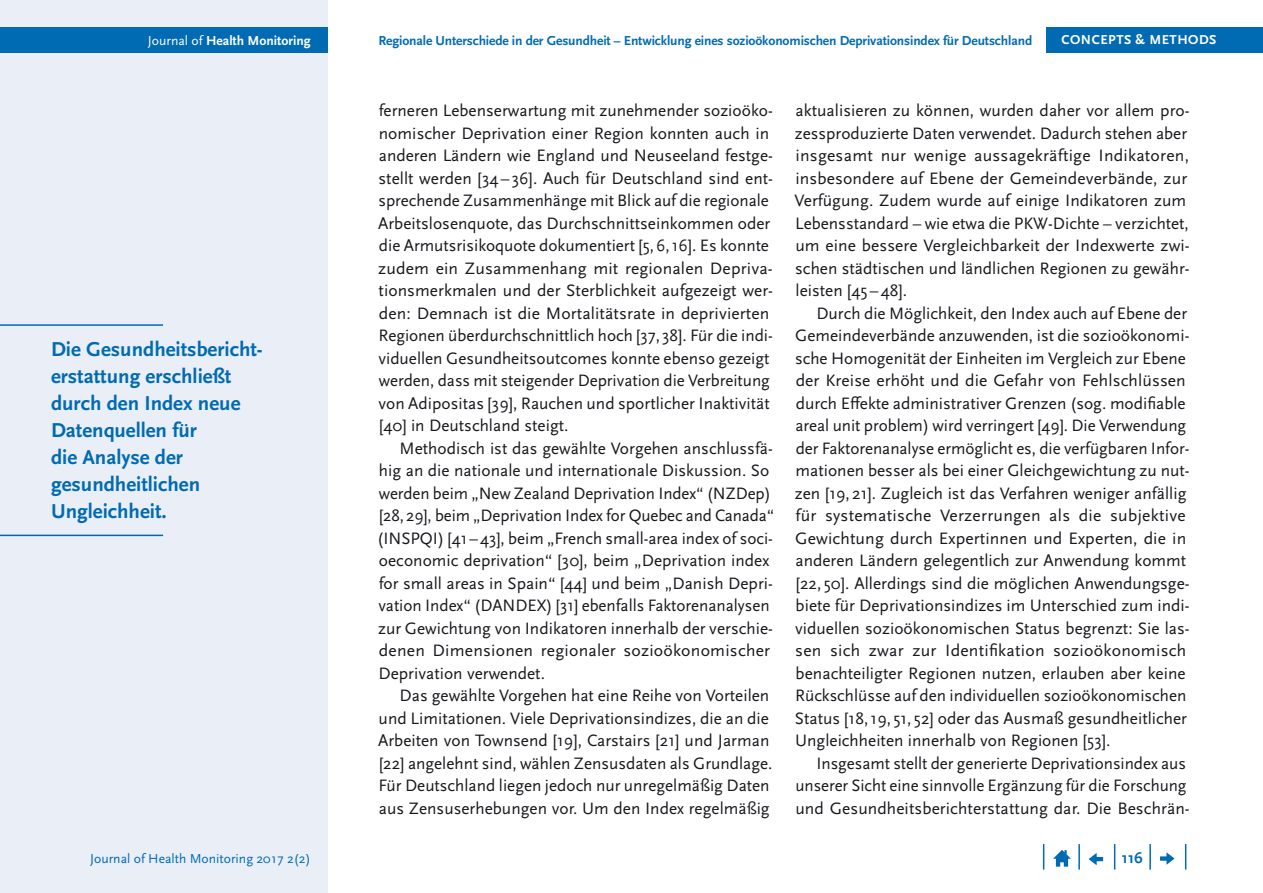
<style>
.page{position:relative;width:1263px;height:893px;background:#fff}
.page>*{position:absolute;margin:0;border:0;box-sizing:border-box;transform-origin:0 0}
.t1{font:700 21px/27px "Scala Sans Pro";color:#006bb3}
.Copy_Einzug{font:17.25px/22.5px "Scala Sans Pro";color:#1a171c}
.t2{font:700 15.75px "Scala Sans Pro";color:#006bb3}
.t3{font:700 13.65px "Scala Sans Pro";letter-spacing:-.01em;color:#006bb3}
.t4{font:13.65px "Scala Sans Pro";color:#006bb3}
.t5{font:700 13.65px "Scala Sans Pro";color:#fff}
.t6{font:700 13.5px "Scala Sans Pro";letter-spacing:.04em;color:#fff}
.s1{font-weight:400}
</style>
<div class="page">
<div style="left:0;top:0;width:327px;height:893px;background:#eaeef7"></div>
<div style="left:0;top:28px;width:327px;height:25px;background:#006bb3"></div>
<svg style="left:1185px;top:844px;width:1px;height:26px"></svg>
<hr style="left:1149px;top:844px;width:2px;height:26px;background:#006bb3">
<svg style="left:1114px;top:844px;width:1px;height:26px"></svg>
<hr style="left:1078px;top:844px;width:2px;height:26px;background:#006bb3">
<svg style="left:1043px;top:844px;width:1px;height:26px"></svg>
<svg style="left:1053px;top:850px;width:18px;height:17px"></svg>
<svg style="left:1089px;top:853px;width:14px;height:12px"></svg>
<svg style="left:1160px;top:852px;width:14px;height:13px"></svg>
<div style="left:1046px;top:28px;width:217px;height:25px;background:#006bb3"></div>
<hr style="left:0;top:324px;width:163px;height:2px;background:#006bb3">
<hr style="left:0;top:535px;width:163px;height:1px;background:#006bb3">
<p class="t5" style="left:148px;top:33px;width:164px"><span class="s1">Journal of</span> Health Monitoring</p>
<p class="t3" style="left:378px;top:33px;width:655px">Regionale Unterschiede in der Gesundheit – Entwicklung eines sozioökonomischen Deprivationsindex für Deutschland</p>
<p class="t6" style="left:1061px;top:32px;width:157px">CONCEPTS &amp; METHODS</p>
<p class="t1" style="left:51px;top:335px;width:213px">Die Gesundheitsbericht&shy;erstattung erschließt durch den Index neue<br>Datenquellen für<br>die Analyse der gesundheitlichen<br>Ungleichheit.</p>
<p class="Copy_Einzug" style="left:378px;top:99px;width:396px">ferneren Lebenserwartung mit zunehmender sozioöko&shy;nomischer Deprivation einer Region konnten auch in anderen Ländern wie England und Neuseeland festge&shy;stellt werden [34– 36]. Auch für Deutschland sind ent&shy;sprechende Zusammenhänge mit Blick auf die regionale Arbeitslosenquote, das Durchschnittseinkommen oder die Armutsrisikoquote dokumentiert [5,6,16]. Es konnte zudem ein Zusammenhang mit regionalen Depriva&shy;tionsmerkmalen und der Sterblichkeit aufgezeigt wer&shy;den: Demnach ist die Mortalitätsrate in deprivierten Regionen überdurchschnittlich hoch [37, 38]. Für die indi&shy;viduellen Gesundheitsoutcomes konnte ebenso gezeigt werden, dass mit steigender Deprivation die Verbreitung von Adipositas [39], Rauchen und sportlicher Inaktivität [40] in Deutschland steigt.</p>
<p class="Copy_Einzug" style="left:377px;top:437px;width:398px;text-indent:22px">Methodisch ist das gewählte Vorgehen anschlussfä&shy;hig an die nationale und internationale Diskussion. So werden beim „New Zealand Deprivation Index“ (NZDep) [28,29], beim „Deprivation Index for Quebec and Canada“ (INSPQI) [41–43], beim „French small-area index of soci&shy;oeconomic deprivation“ [30], beim „Deprivation index for small areas in Spain“ [44] und beim „Danish Depri&shy;vation Index“ (DANDEX) [31] ebenfalls Faktorenanalysen zur Gewichtung von Indikatoren innerhalb der verschie&shy;denen Dimensionen regionaler sozioökonomischer Deprivation verwendet.</p>
<p class="Copy_Einzug" style="left:378px;top:684px;width:396px;text-indent:22px">Das gewählte Vorgehen hat eine Reihe von Vorteilen und Limitationen. Viele Deprivationsindizes, die an die Arbeiten von Townsend [19], Carstairs [21] und Jarman [22] angelehnt sind, wählen Zensusdaten als Grundlage.<br>Für Deutschland liegen jedoch nur unregelmäßig Daten aus Zensuserhebungen vor. Um den Index regelmäßig</p>
<p class="Copy_Einzug" style="left:795px;top:99px;width:396px">aktualisieren zu können, wurden daher vor allem pro&shy;zessproduzierte Daten verwendet. Dadurch stehen aber insgesamt nur wenige aussagekräftige Indikatoren, insbesondere auf Ebene der Gemeindeverbände, zur Verfügung. Zudem wurde auf einige Indikatoren zum Lebensstandard – wie etwa die PKW-Dichte – verzichtet, um eine bessere Vergleichbarkeit der Indexwerte zwi&shy;schen städtischen und ländlichen Regionen zu gewähr&shy;leisten [45 –48].</p>
<p class="Copy_Einzug" style="left:795px;top:302px;width:396px;text-indent:22px">Durch die Möglichkeit, den Index auch auf Ebene der Gemeindeverbände anzuwenden, ist die sozioökonomi&shy;sche Homogenität der Einheiten im Vergleich zur Ebene der Kreise erhöht und die Gefahr von Fehlschlüssen durch Effekte administrativer Grenzen (sog. modifiable areal unit problem) wird verringert [49]. Die Verwendung der Faktorenanalyse ermöglicht es, die verfügbaren Infor&shy;mationen besser als bei einer Gleichgewichtung zu nut&shy;zen [19, 21]. Zugleich ist das Verfahren weniger anfällig für systematische Verzerrungen als die subjektive Gewichtung durch Expertinnen und Experten, die in anderen Ländern gelegentlich zur Anwendung kommt [22, 50]. Allerdings sind die möglichen Anwendungsge&shy;biete für Deprivationsindizes im Unterschied zum indi&shy;viduellen sozioökonomischen Status begrenzt: Sie las&shy;sen sich zwar zur Identifikation sozioökonomisch benachteiligter Regionen nutzen, erlauben aber keine Rückschlüsse auf den individuellen sozioökonomischen Status [18,19, 51, 52] oder das Ausmaß gesundheitlicher Ungleichheiten innerhalb von Regionen [53].</p>
<p class="Copy_Einzug" style="left:795px;top:752px;width:396px;text-indent:21px">Insgesamt stellt der generierte Deprivationsindex aus unserer Sicht eine sinnvolle Ergänzung für die Forschung und Gesundheitsberichterstattung dar. Die Beschrän-</p>
<p class="t4" style="left:90px;top:850px;width:222px">Journal of Health Monitoring 2017 2(2)</p>
<p class="t2" style="left:1122px;top:849px;width:22px">116</p>
</div>
